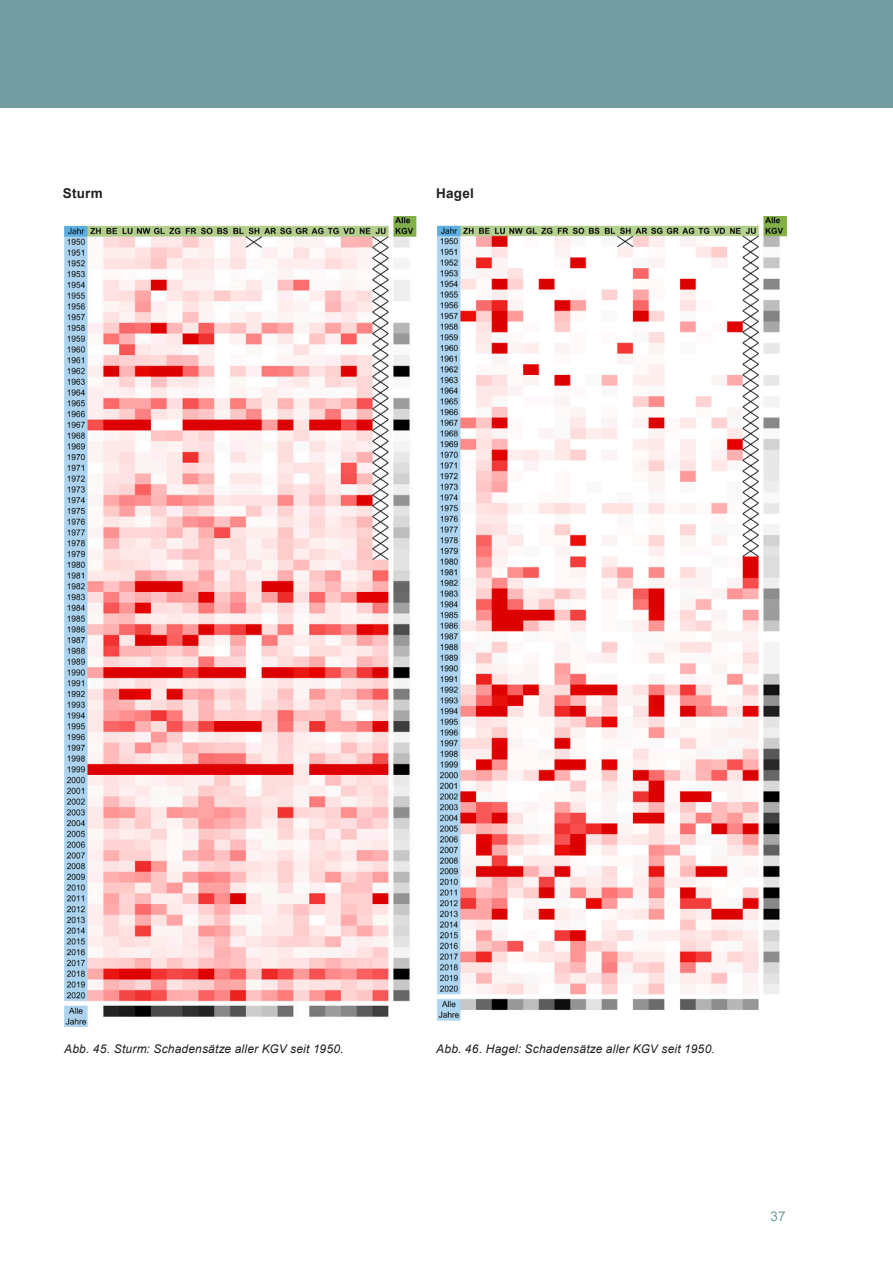
<style>
.page{position:relative;width:893px;height:1263px;background:#fff}
.page>*{position:absolute;margin:0;border:0;box-sizing:border-box;transform-origin:0 0}
.t1{font:700 13.5px "Arial";letter-spacing:.02em;color:#231f20}
.t2{font:13.5px "Arial";color:#749da1}
.t3{font:italic 12px "Arial";letter-spacing:.015em;color:#231f20}
</style>
<div class="page">
<div style="left:0;top:0;width:893px;height:108px;background:#749da1"></div>
<img style="left:64px;top:216px;width:352px;height:811px">
<img style="left:437px;top:216px;width:350px;height:805px">
<p class="t1" style="left:63px;top:184px;width:42px">Sturm</p>
<p class="t1" style="left:436px;top:184px;width:39px">Hagel</p>
<p class="t3" style="left:64px;top:1041px;width:281px">Abb. 45. Sturm: Schadensätze aller KGV seit 1950.</p>
<p class="t3" style="left:436px;top:1041px;width:280px">Abb. 46. Hagel: Schadensätze aller KGV seit 1950.</p>
<p class="t2" style="left:771px;top:1207px;width:17px">37</p>
</div>
